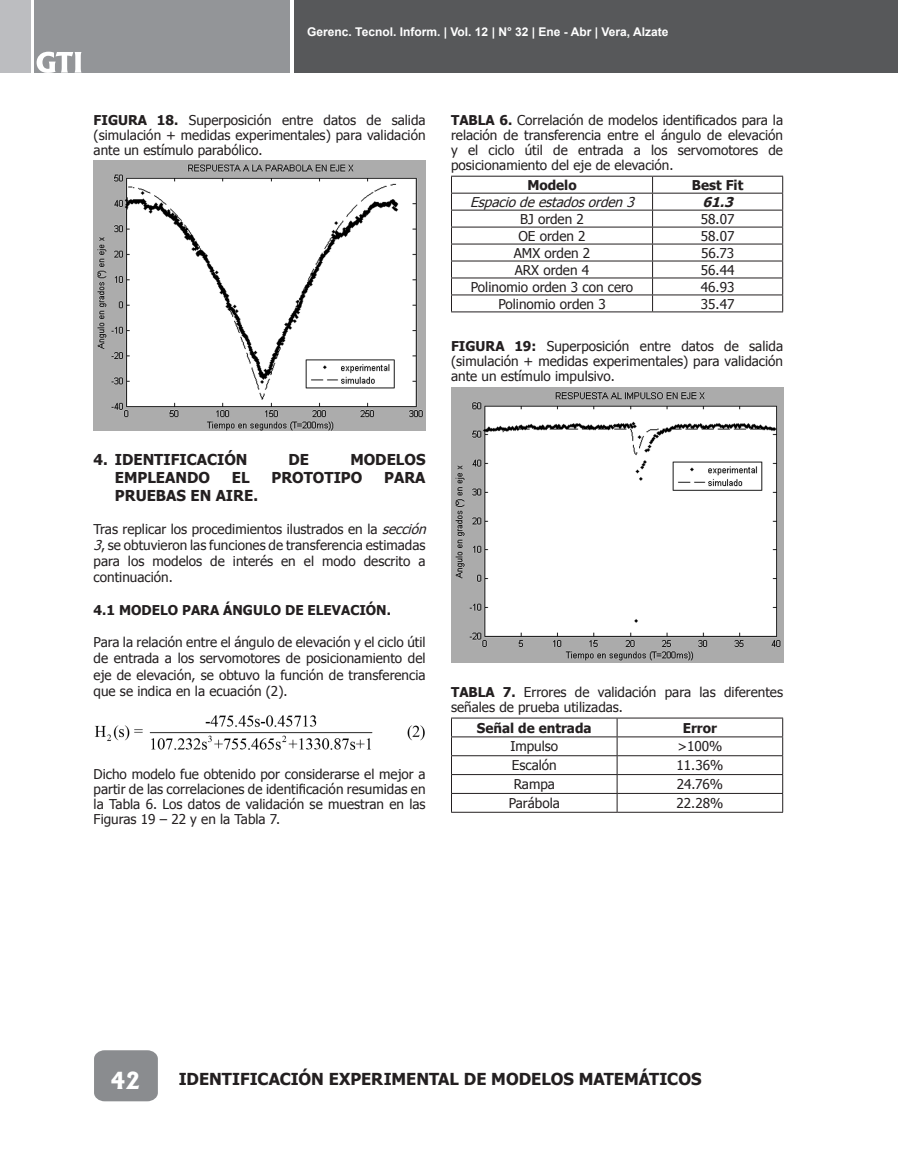
<style>
.page{position:relative;width:898px;height:1166px;background:#fff}
.page>*{position:absolute;margin:0;border:0;box-sizing:border-box;transform-origin:0 0}
.t1{font:800 22.5px "Albertus";color:#fff}
.t2{font:700 16.5px "Tahoma";color:#231f20}
.t3{font:700 15px "Tahoma";color:#231f20}
.t4{font:13.5px/14.9px "Tahoma";color:#231f20;text-align:justify}
.t5{font:700 13.5px "Tahoma";color:#231f20}
.t6{font:italic 13.5px "Tahoma";color:#231f20}
.t7{font:italic 700 13.5px "Tahoma";color:#231f20}
.t8{font:700 12px "Arial";color:#fff}
.s1{font-weight:700}
.s2{font-style:italic}
</style>
<div class="page">
<div style="left:890px;top:0;width:7px;height:73px;background:#57585a"></div>
<div style="left:293px;top:0;width:596px;height:73px;background:#57585a"></div>
<div style="left:34px;top:0;width:255px;height:73px;background:#939598"></div>
<div style="left:0;top:0;width:30px;height:73px;background:#bcbdc0"></div>
<div style="left:94px;top:1050px;width:64px;height:50px;background:#8a8c8f"></div>
<svg style="left:37px;top:52px;width:44px;height:21px"></svg>
<hr style="left:451px;top:176px;width:201px;height:1px;background:#231f20">
<hr style="left:652px;top:176px;width:130px;height:1px;background:#231f20">
<hr style="left:451px;top:193px;width:201px;height:1px;background:#231f20">
<hr style="left:652px;top:193px;width:130px;height:1px;background:#231f20">
<hr style="left:451px;top:210px;width:201px;height:1px;background:#231f20">
<hr style="left:652px;top:210px;width:130px;height:1px;background:#231f20">
<hr style="left:451px;top:227px;width:201px;height:1px;background:#231f20">
<hr style="left:652px;top:227px;width:130px;height:1px;background:#231f20">
<hr style="left:451px;top:243px;width:201px;height:1px;background:#231f20">
<hr style="left:652px;top:243px;width:130px;height:1px;background:#231f20">
<hr style="left:451px;top:260px;width:201px;height:1px;background:#231f20">
<hr style="left:652px;top:260px;width:130px;height:1px;background:#231f20">
<hr style="left:451px;top:277px;width:201px;height:1px;background:#231f20">
<hr style="left:652px;top:277px;width:130px;height:1px;background:#231f20">
<hr style="left:451px;top:294px;width:201px;height:1px;background:#231f20">
<svg style="left:451px;top:176px;width:1px;height:135px"></svg>
<hr style="left:652px;top:294px;width:130px;height:1px;background:#231f20">
<svg style="left:652px;top:176px;width:1px;height:135px"></svg>
<svg style="left:782px;top:176px;width:1px;height:135px"></svg>
<hr style="left:451px;top:311px;width:201px;height:1px;background:#231f20">
<hr style="left:652px;top:311px;width:130px;height:1px;background:#231f20">
<hr style="left:451px;top:717px;width:166px;height:1px;background:#231f20">
<hr style="left:617px;top:717px;width:165px;height:1px;background:#231f20">
<hr style="left:451px;top:736px;width:166px;height:1px;background:#231f20">
<hr style="left:617px;top:736px;width:165px;height:1px;background:#231f20">
<hr style="left:451px;top:755px;width:166px;height:1px;background:#231f20">
<hr style="left:617px;top:755px;width:165px;height:1px;background:#231f20">
<hr style="left:451px;top:774px;width:166px;height:1px;background:#231f20">
<hr style="left:617px;top:774px;width:165px;height:1px;background:#231f20">
<hr style="left:451px;top:792px;width:166px;height:1px;background:#231f20">
<svg style="left:451px;top:718px;width:1px;height:93px"></svg>
<hr style="left:617px;top:792px;width:165px;height:1px;background:#231f20">
<svg style="left:616px;top:718px;width:1px;height:93px"></svg>
<svg style="left:782px;top:718px;width:1px;height:93px"></svg>
<hr style="left:451px;top:811px;width:166px;height:1px;background:#231f20">
<hr style="left:617px;top:811px;width:165px;height:1px;background:#231f20">
<img style="left:451px;top:387px;width:331px;height:275px">
<img style="left:94px;top:160px;width:331px;height:270px">
<img style="left:95px;top:715px;width:330px;height:35px">
<p class="t8" style="left:307px;top:24px;width:362px">Gerenc. Tecnol. Inform. | Vol. 12 | N° 32 | Ene - Abr | Vera, Alzate</p>
<p class="t4" style="left:94px;top:112px;width:333px"><span class="s1">FIGURA 18.</span> Superposición entre datos de salida (simulación + medidas experimentales) para validación ante un estímulo parabólico.</p>
<p class="t4" style="left:451px;top:112px;width:333px"><span class="s1">TABLA 6.</span> Correlación de modelos identificados para la relación de transferencia entre el ángulo de elevación y el ciclo útil de entrada a los servomotores de posicionamiento del eje de elevación.</p>
<p class="t5" style="left:527px;top:175px;width:51px">Modelo</p>
<p class="t5" style="left:691px;top:175px;width:53px">Best Fit</p>
<p class="t6" style="left:470px;top:193px;width:169px">Espaciodeestadosorden3</p>
<p class="t7" style="left:702px;top:192px;width:36px">61.3</p>
<p class="t4" style="left:520px;top:211px;width:65px">BJ orden 2</p>
<p class="t4" style="left:700px;top:211px;width:35px">58.07</p>
<p class="t4" style="left:518px;top:228px;width:69px">OE orden 2</p>
<p class="t4" style="left:700px;top:228px;width:35px">58.07</p>
<p class="t4" style="left:513px;top:245px;width:78px">AMX orden 2</p>
<p class="t4" style="left:700px;top:245px;width:35px">56.73</p>
<p class="t4" style="left:514px;top:262px;width:76px">ARX orden 4</p>
<p class="t4" style="left:700px;top:262px;width:35px">56.44</p>
<p class="t4" style="left:470px;top:278px;width:164px">Polinomio orden 3 con cero</p>
<p class="t4" style="left:700px;top:278px;width:35px">46.93</p>
<p class="t4" style="left:498px;top:295px;width:109px">Polinomio orden 3</p>
<p class="t4" style="left:700px;top:295px;width:35px">35.47</p>
<p class="t4" style="left:451px;top:338px;width:333px"><span class="s1">FIGURA 19:</span> Superposición entre datos de salida (simulación + medidas experimentales) para validación ante un estímulo impulsivo.</p>
<p class="t3" style="left:94px;top:449px;width:155px">4. IDENTIFICACIÓN</p>
<p class="t3" style="left:288px;top:449px;width:22px">DE</p>
<p class="t3" style="left:350px;top:449px;width:77px">MODELOS</p>
<p class="t3" style="left:115px;top:467px;width:97px">EMPLEANDO</p>
<p class="t3" style="left:232px;top:467px;width:19px">EL</p>
<p class="t3" style="left:271px;top:467px;width:92px">PROTOTIPO</p>
<p class="t3" style="left:384px;top:467px;width:43px">PARA</p>
<p class="t3" style="left:115px;top:485px;width:145px">PRUEBAS EN AIRE.</p>
<p class="t4" style="left:94px;top:520px;width:338px;line-height:16.2px;text-align:left">Tras replicar los procedimientos ilustrados en la <span class="s2">sección 3</span>, se obtuvieron las funciones de transferencia estimadas para los modelos de interés en el modo descrito a continuación.</p>
<p class="t5" style="left:94px;top:600px;width:299px">4.1 MODELO PARA ÁNGULO DE ELEVACIÓN.</p>
<p class="t4" style="left:94px;top:633px;width:333px;line-height:16.2px">Para la relación entre el ángulo de elevación y el ciclo útil de entrada a los servomotores de posicionamiento del eje de elevación, se obtuvo la función de transferencia que se indica en la ecuación (2).</p>
<p class="t4" style="left:94px;top:766px;width:333px">Dicho modelo fue obtenido por considerarse el mejor a partir de las correlaciones de identificación resumidas en la Tabla 6. Los datos de validación se muestran en las Figuras 19 – 22 y en la Tabla 7.</p>
<p class="t4" style="left:451px;top:683px;width:333px"><span class="s1">TABLA 7.</span> Errores de validación para las diferentes señales de prueba utilizadas.</p>
<p class="t5" style="left:477px;top:718px;width:116px">Señal de entrada</p>
<p class="t5" style="left:682px;top:718px;width:36px">Error</p>
<p class="t4" style="left:510px;top:738px;width:49px">Impulso</p>
<p class="t4" style="left:677px;top:738px;width:47px">&gt;100%</p>
<p class="t4" style="left:511px;top:757px;width:46px">Escalón</p>
<p class="t4" style="left:676px;top:757px;width:48px">11.36%</p>
<p class="t4" style="left:513px;top:776px;width:43px">Rampa</p>
<p class="t4" style="left:676px;top:776px;width:48px">24.76%</p>
<p class="t4" style="left:508px;top:794px;width:53px">Parábola</p>
<p class="t4" style="left:676px;top:794px;width:48px">22.28%</p>
<h1 class="t1" style="left:110px;top:1066px;width:31px">42</h1>
<p class="t2" style="left:179px;top:1067px;width:524px">IDENTIFICACIÓN EXPERIMENTAL DE MODELOS MATEMÁTICOS</p>
</div>
